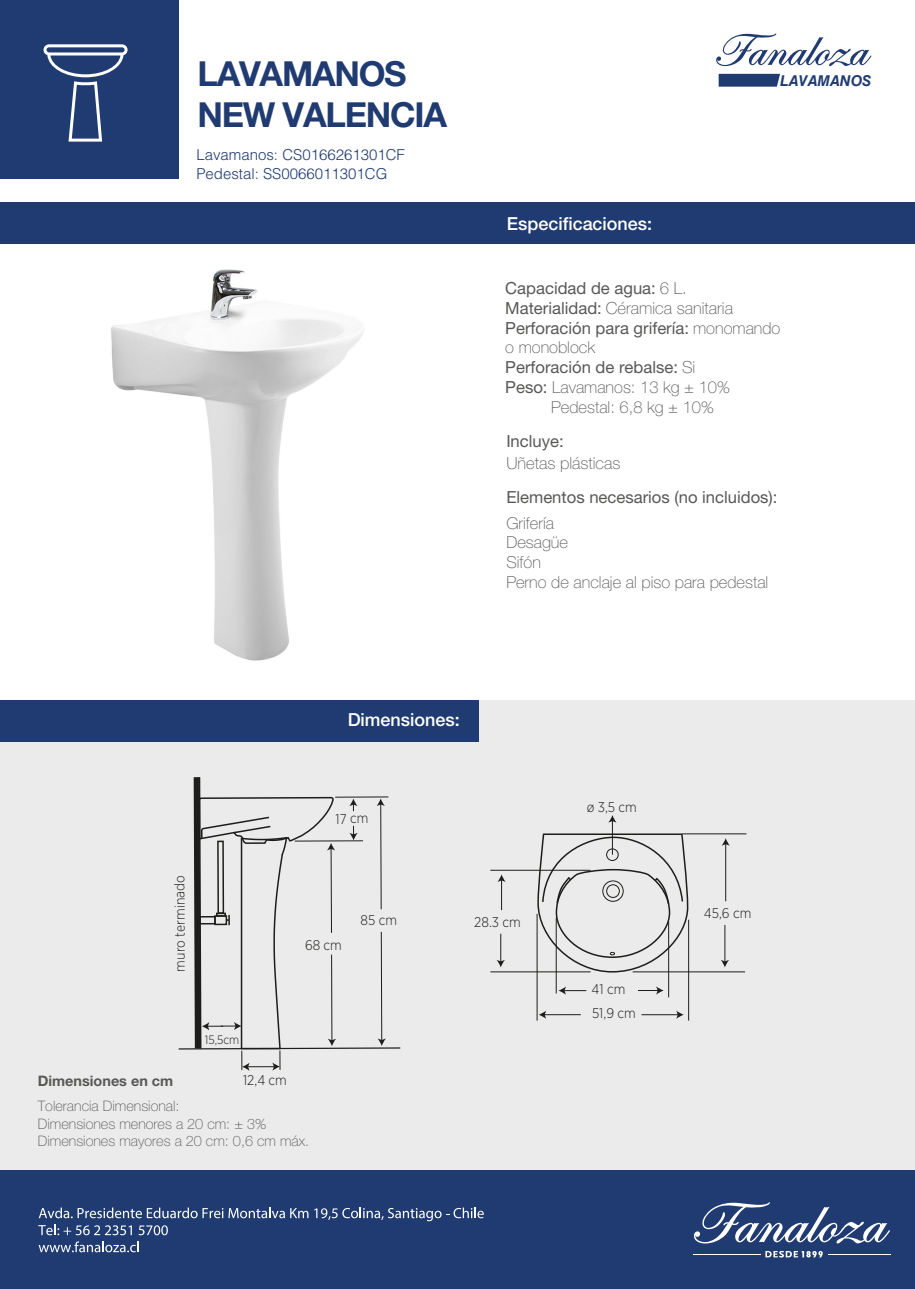
<style>
.page{position:relative;width:915px;height:1289px;background:#fff}
.page>*{position:absolute;margin:0;border:0;box-sizing:border-box;transform-origin:0 0}
.t1{font:700 34.5px/41.4px "Helvetica Neue LT Std";letter-spacing:-.035em;color:#1f3b71}
.t2{font:500 18px "Helvetica Neue";color:#fff}
.t3{font:16.65px "Helvetica Neue LT 55 Rm";color:#585857}
.t4{font:16.65px "Helvetica Neue LT 35 Th";color:#585857}
.t5{font:100 16.5px/19.8px "Helvetica Neue";color:#585857}
.t6{font:300 15px/18.5px "Helvetica LT Std";color:#1f3b71}
.t7{font:italic 700 15px "Helvetica LT Std";color:#1f3b71}
.t8{font:100 14.4px/17.2px "Helvetica Neue LT Std";color:#585857}
.t9{font:700 14.4px "Helvetica Neue LT Std";color:#585857}
.t10{font:300 14.1px/24.5px "Gotham Narrow";letter-spacing:-.005em;color:#1d1d1b}
.t11{font:300 12.15px "Gotham Narrow";color:#1d1d1b}
.s1{font-family:"Helvetica Neue LT 35 Th"}
.s2{font-family:"Helvetica Neue LT 55 Rm"}
.s3{font-family:"Helvetica Neue";font-weight:100;font-size:16.5px}
.s4{font-family:"Helvetica Neue LT 55 Rm";font-weight:400;font-size:16.65px}
</style>
<div class="page">
<div style="left:0;top:700px;width:915px;height:470px;background:#ebebeb"></div>
<div style="left:0;top:202px;width:915px;height:41px;background:#1f3b71"></div>
<svg style="left:716px;top:33px;width:155px;height:34px"></svg>
<svg style="left:719px;top:74px;width:61px;height:13px"></svg>
<div style="left:0;top:1170px;width:915px;height:118px;background:#1f3b71"></div>
<svg style="left:694px;top:1202px;width:196px;height:42px"></svg>
<hr style="left:693px;top:1254px;width:67px;height:1px;background:#fff">
<hr style="left:828px;top:1254px;width:63px;height:1px;background:#fff">
<svg style="left:765px;top:1250px;width:58px;height:7px"></svg>
<div style="left:0;top:700px;width:478px;height:41px;background:#1f3b71"></div>
<div style="left:0;top:0;width:178px;height:178px;background:#1f3b71"></div>
<svg style="left:44px;top:44px;width:84px;height:98px"></svg>
<svg style="left:39px;top:1207px;width:269px;height:11px"></svg>
<svg style="left:314px;top:1207px;width:170px;height:14px"></svg>
<svg style="left:38px;top:1224px;width:94px;height:11px"></svg>
<svg style="left:138px;top:1225px;width:30px;height:10px"></svg>
<svg style="left:39px;top:1241px;width:100px;height:11px"></svg>
<hr style="left:724px;top:924px;width:1px;height:38px;background:#1d1d1b">
<svg style="left:721px;top:959px;width:8px;height:8px"></svg>
<hr style="left:633px;top:971px;width:112px;height:1px;background:#1d1d1b">
<hr style="left:490px;top:971px;width:101px;height:1px;background:#1d1d1b">
<hr style="left:490px;top:869px;width:101px;height:1px;background:#1d1d1b">
<hr style="left:668px;top:921px;width:1px;height:76px;background:#1d1d1b">
<hr style="left:688px;top:919px;width:1px;height:101px;background:#1d1d1b">
<hr style="left:641px;top:1014px;width:37px;height:1px;background:#1d1d1b">
<svg style="left:676px;top:1010px;width:8px;height:8px"></svg>
<svg style="left:638px;top:986px;width:26px;height:8px"></svg>
<hr style="left:544px;top:1014px;width:37px;height:1px;background:#1d1d1b">
<svg style="left:539px;top:1010px;width:7px;height:8px"></svg>
<hr style="left:537px;top:913px;width:1px;height:107px;background:#1d1d1b">
<svg style="left:558px;top:986px;width:28px;height:8px"></svg>
<hr style="left:556px;top:917px;width:1px;height:76px;background:#1d1d1b">
<hr style="left:725px;top:843px;width:1px;height:58px;background:#1d1d1b">
<svg style="left:722px;top:838px;width:8px;height:7px"></svg>
<hr style="left:612px;top:820px;width:1px;height:34px;background:#1d1d1b">
<svg style="left:609px;top:815px;width:7px;height:7px"></svg>
<svg style="left:497px;top:933px;width:8px;height:34px"></svg>
<hr style="left:501px;top:879px;width:1px;height:31px;background:#1d1d1b">
<svg style="left:497px;top:874px;width:9px;height:8px"></svg>
<svg style="left:537px;top:832px;width:152px;height:141px"></svg>
<hr style="left:682px;top:833px;width:64px;height:1px;background:#1d1d1b">
<svg style="left:178px;top:777px;width:223px;height:293px"></svg>
<hr style="left:242px;top:1047px;width:38px;height:2px;background:#1d1d1b">
<img style="left:61px;top:243px;width:354px;height:418px">
<h1 class="t1" style="left:198px;top:52px;width:251px">LAVAMANOS<br>NEW VALENCIA</h1>
<p class="t6" style="left:196px;top:145px;width:210px">Lavamanos: CS0166261301CF<br>Pedestal: SS0066011301CG</p>
<p class="t2" style="left:507px;top:212px;width:147px">Especificaciones:</p>
<p class="t7" style="left:780px;top:71px;width:93px">LAVAMANOS</p>
<p class="t3" style="left:505px;top:277px;width:183px">Capacidad de agua: <span class="s1">6 L.</span></p>
<p class="t4" style="left:505px;top:298px;width:229px"><span class="s2">Materialidad:</span> Céramica sanitaria</p>
<p class="t3" style="left:505px;top:317px;width:277px">Perforación para grifería: <span class="s3">monomando</span></p>
<p class="t5" style="left:505px;top:337px;width:91px">o monoblock</p>
<p class="t3" style="left:505px;top:357px;width:192px">Perforación de rebalse: <span class="s1">Si</span></p>
<p class="t5" style="left:551px;top:377px;width:180px;text-indent:-46px"><span class="s4">Peso:</span> Lavamanos: 13 kg ± 10%<br>Pedestal: 6,8 kg ± 10%</p>
<p class="t3" style="left:506px;top:430px;width:59px">Incluye:</p>
<p class="t4" style="left:506px;top:453px;width:116px">Uñetas plásticas</p>
<p class="t3" style="left:506px;top:487px;width:273px">Elementos necesarios (no incluidos):</p>
<p class="t5" style="left:506px;top:513px;width:264px">Grifería<br>Desagüe<br>Sifón<br>Perno de anclaje al piso para pedestal</p>
<p class="t2" style="left:348px;top:708px;width:114px">Dimensiones:</p>
<p class="t10" style="left:167px;top:971px;width:98px;rotate:-90deg">muro terminado</p>
<p class="t11" style="left:205px;top:1032px;width:36px">15,5cm</p>
<p class="t10" style="left:336px;top:806px;width:34px">17 cm</p>
<p class="t10" style="left:305px;top:932px;width:38px">68 cm</p>
<p class="t10" style="left:361px;top:907px;width:38px">85 cm</p>
<p class="t10" style="left:243px;top:1067px;width:45px">12,4 cm</p>
<p class="t9" style="left:38px;top:1072px;width:137px">Dimensiones en cm</p>
<p class="t8" style="left:38px;top:1097px;width:273px">Tolerancia Dimensional:<br>Dimensiones menores a 20 cm: ± 3%<br>Dimensiones mayores a 20 cm: 0,6 cm máx.</p>
<p class="t10" style="left:474px;top:909px;width:48px">28.3 cm</p>
<p class="t10" style="left:587px;top:794px;width:52px">ø 3,5 cm</p>
<p class="t10" style="left:592px;top:976px;width:46px">41 cm<br>51,9 cm</p>
<p class="t10" style="left:704px;top:900px;width:49px">45,6 cm</p>
</div>
